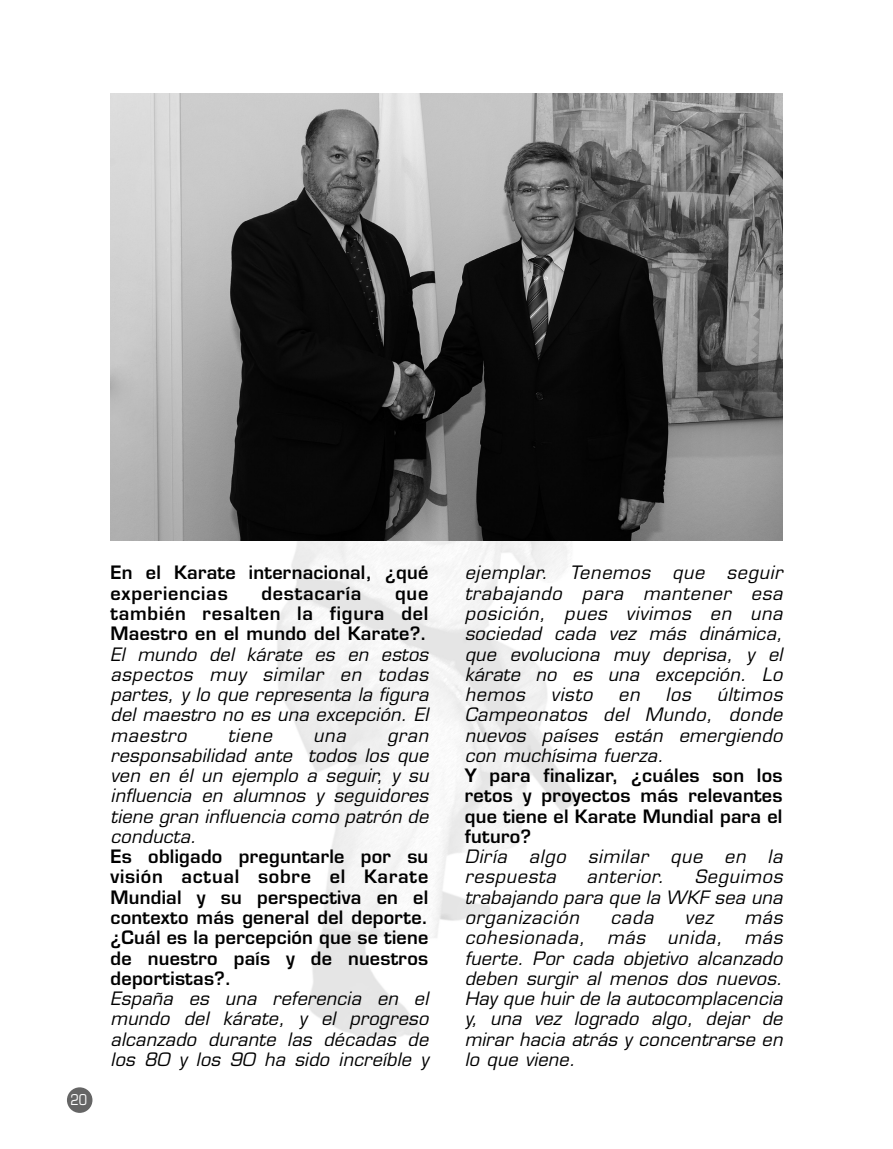
<style>
.page{position:relative;width:893px;height:1149px;background:#fff}
.page>*{position:absolute;margin:0;border:0;box-sizing:border-box;transform-origin:0 0}
.t1{font:italic 18px/20.2px "Eurostile";letter-spacing:.015em;color:#000;text-align:justify}
.t2{font:600 18px/20.2px "Eurostile";letter-spacing:.015em;color:#000;text-align:justify}
.t3{font:600 18px "Eurostile";letter-spacing:.04em;color:#000}
.t4{font:condensed 15px "Eurostile";color:#fff}
</style>
<div class="page">
<img style="left:110px;top:151px;width:644px;height:887px">
<div style="left:67px;top:1086px;width:25px;height:26px;background:#656565;border-radius:50%"></div>
<img style="left:111px;top:94px;width:671px;height:446px">
<p class="t4" style="left:71px;top:1093px;width:18px">20</p>
<p class="t2" style="left:111px;top:564px;width:319px">En el Karate internacional, ¿qué experiencias</p>
<p class="t3" style="left:261px;top:586px;width:101px">destacaría</p>
<p class="t2" style="left:111px;top:584px;width:319px;text-indent:284px">que también resalten la figura del Maestro en el mundo del Karate?.</p>
<p class="t1" style="left:111px;top:645px;width:323px">El mundo del kárate es en estos aspectos muy similar en todas partes, y lo que representa la figura del maestro no es una excepción. El maestro</p>
<p class="t1" style="left:228px;top:726px;width:49px">tiene</p>
<p class="t1" style="left:313px;top:726px;width:38px">una</p>
<p class="t1" style="left:111px;top:726px;width:323px;text-indent:277px">gran responsabilidad ante todos los que ven en él un ejemplo a seguir, y su influencia en alumnos y seguidores tiene gran influencia como patrón de conducta.</p>
<p class="t2" style="left:111px;top:848px;width:319px">Es obligado preguntarle por su visión actual sobre el Karate Mundial y su perspectiva en el contexto más general del deporte. ¿Cuál es la percepción que se tiene de nuestro país y de nuestros deportistas?.</p>
<p class="t1" style="left:111px;top:989px;width:323px">España es una referencia en el mundo del kárate, y el progreso alcanzado durante las décadas de los 80 y los 90 ha sido increíble y</p>
<p class="t1" style="left:465px;top:564px;width:323px">ejemplar. Tenemos que seguir trabajando para mantener esa posición, pues vivimos en una sociedad cada vez más dinámica, que evoluciona muy deprisa, y el kárate no es una excepción. Lo hemos visto en los últimos Campeonatos del Mundo, donde nuevos países están emergiendo con muchísima fuerza.</p>
<p class="t2" style="left:465px;top:767px;width:319px">Y para finalizar, ¿cuáles son los retos y proyectos más relevantes que tiene el Karate Mundial para el futuro?</p>
<p class="t1" style="left:465px;top:848px;width:323px">Diría algo similar que en la respuesta</p>
<p class="t1" style="left:465px;top:868px;width:323px;text-indent:230px">Seguimos trabajando para que la WKF sea una organización</p>
<p class="t1" style="left:586px;top:868px;width:83px">anterior.</p>
<p class="t1" style="left:610px;top:908px;width:48px">cada</p>
<p class="t1" style="left:685px;top:908px;width:33px">vez</p>
<p class="t1" style="left:465px;top:908px;width:323px;text-indent:280px">más cohesionada, más unida, más fuerte. Por cada objetivo alcanzado deben surgir al menos dos nuevos.<br>Hay que huir de la autocomplacencia y, una vez logrado algo, dejar de mirar hacia atrás y concentrarse en lo que viene.</p>
</div>
